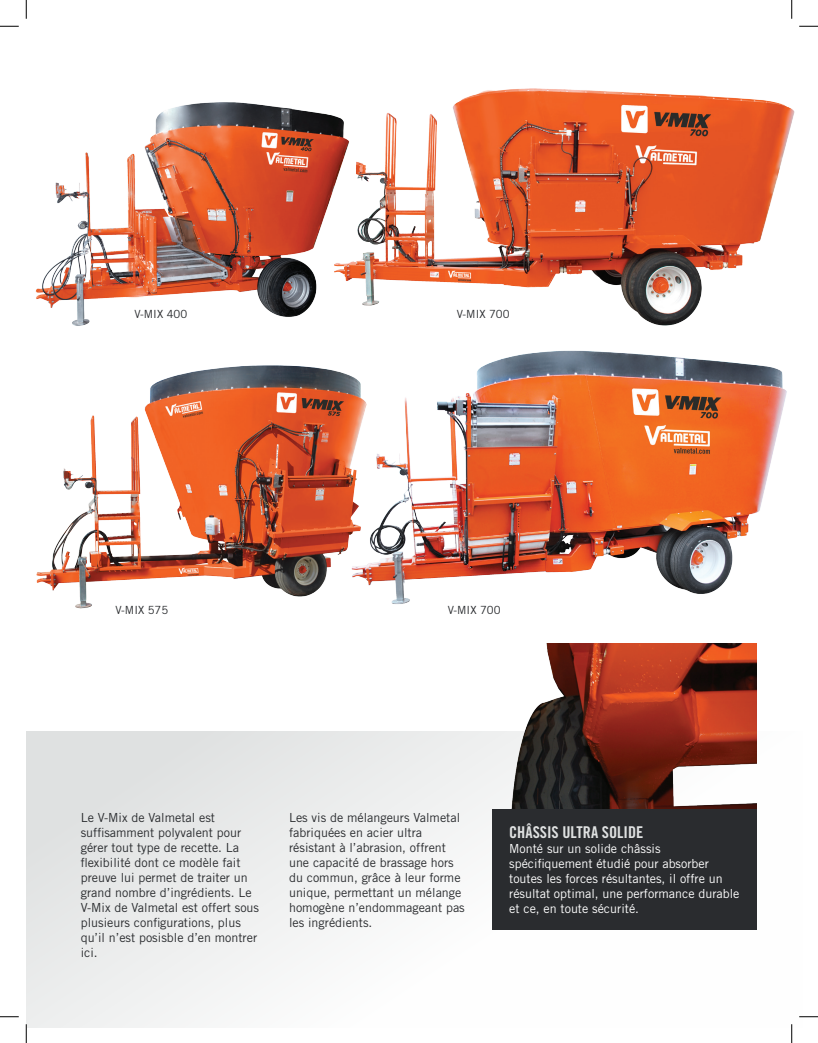
<style>
.page{position:relative;width:818px;height:1043px;background:#fff}
.page>*{position:absolute;margin:0;border:0;box-sizing:border-box;transform-origin:0 0}
.t1{font:16.25px "Trade Gothic LT Std Bd Cn 20";color:#dfe1e1}
.t2{font:12.5px/15px "Trade Gothic LT Std";color:#2a2c2f}
.t3{font:12.5px/15px "Trade Gothic LT Std";color:#fff}
.t4{font:11.25px "Trade Gothic LT Std";color:#2a2c2f}
</style>
<div class="page">
<div style="left:26px;top:731px;width:776px;height:297px;background:linear-gradient(to right,#e5e6e6,#fff)"></div>
<img style="left:492px;top:643px;width:264px;height:166px">
<img style="left:35px;top:102px;width:294px;height:224px">
<img style="left:36px;top:365px;width:293px;height:244px">
<img style="left:329px;top:88px;width:466px;height:237px">
<img style="left:329px;top:325px;width:458px;height:279px">
<div style="left:492px;top:809px;width:264px;height:121px;background:#2a2c2f"></div>
<svg style="left:0;top:25px;width:19px;height:2px"></svg>
<svg style="left:799px;top:25px;width:19px;height:2px"></svg>
<svg style="left:0;top:1016px;width:19px;height:1px"></svg>
<svg style="left:799px;top:1015px;width:19px;height:2px"></svg>
<svg style="left:25px;top:0;width:2px;height:19px"></svg>
<svg style="left:25px;top:1024px;width:2px;height:18px"></svg>
<svg style="left:791px;top:0;width:1px;height:19px"></svg>
<svg style="left:790px;top:1024px;width:2px;height:18px"></svg>
<p class="t4" style="left:135px;top:307px;width:54px">V-MIX 400</p>
<p class="t4" style="left:457px;top:307px;width:54px">V-MIX 700</p>
<p class="t4" style="left:116px;top:603px;width:54px">V-MIX 575</p>
<p class="t4" style="left:448px;top:603px;width:54px">V-MIX 700</p>
<p class="t2" style="left:81px;top:809px;width:180px">Le V-Mix de Valmetal est suffisamment polyvalent pour gérer tout type de recette. La flexibilité dont ce modèle fait preuve lui permet de traiter un grand nombre d’ingrédients. Le<br>V-Mix de Valmetal est offert sous plusieurs configurations, plus qu’il n’est posisble d’en montrer ici.</p>
<p class="t2" style="left:289px;top:809px;width:177px">Les vis de mélangeurs Valmetal fabriquées en acier ultra résistant à l’abrasion, offrent une capacité de brassage hors du commun, grâce à leur forme unique, permettant un mélange homogène n’endommageant pas les ingrédients.</p>
<h1 class="t1" style="left:509px;top:822px;width:136px">CHÂSSIS ULTRA SOLIDE</h1>
<p class="t3" style="left:509px;top:841px;width:232px">Monté sur un solide châssis spécifiquement étudié pour absorber toutes les forces résultantes, il offre un résultat optimal, une performance durable et ce, en toute sécurité.</p>
</div>
